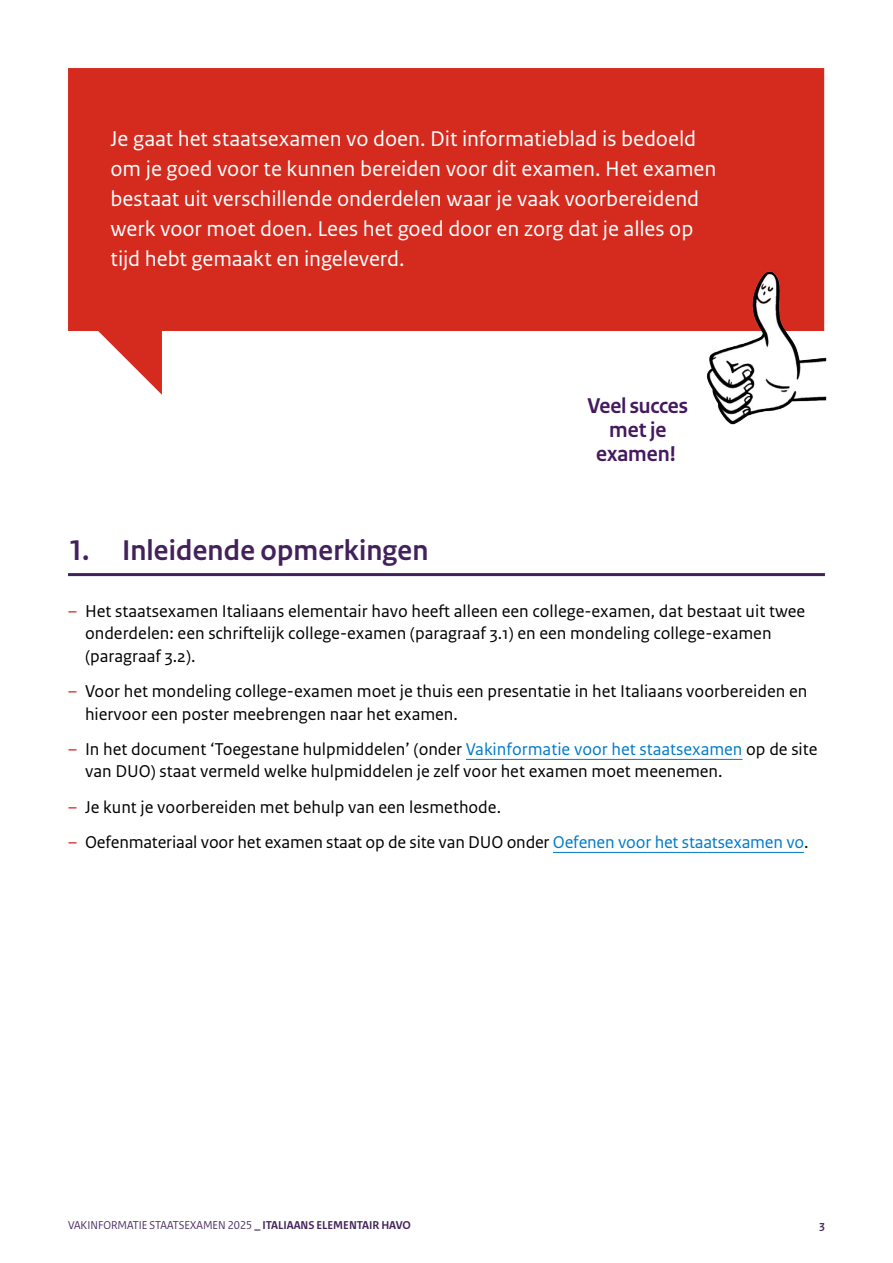
<style>
.page{position:relative;width:893px;height:1263px;background:#fff}
.page>*{position:absolute;margin:0;border:0;box-sizing:border-box;transform-origin:0 0}
.H2_kop_1_Paars{font:700 30px "Rijksoverheid Sans Heading";letter-spacing:.005em;color:#43225b}
.P_intro{font:22.5px/30px "Rijksoverheid Sans Text";letter-spacing:-.005em;color:#fff}
.t1{font:700 22.5px/24px "Rijksoverheid Sans Heading";color:#44195e;text-align:center}
.t2{font:18px/22.5px "Rijksoverheid Sans Text";color:#000}
.t3{font:12px "Rijksoverheid Sans Heading";color:#43225b}
.t4{font:700 12px "Rijksoverheid Sans Heading";color:#43225b}
.s1{color:#d52b1e}
.s2{color:#007bc7}
.s3{font-weight:700}
</style>
<div class="page">
<svg style="left:68px;top:68px;width:756px;height:327px;fill:#d52b1f"></svg>
<img style="left:688px;top:270px;width:139px;height:155px">
<hr style="left:68px;top:573px;width:757px;height:3px;background:#43225b">
<hr style="left:466px;top:759px;width:276px;height:1px;background:#007bc7">
<hr style="left:553px;top:852px;width:251px;height:1px;background:#007bc7">
<p class="P_intro" style="left:111px;top:124px;width:607px">Je gaat het staatsexamen vo doen. Dit informatieblad is bedoeld om je goed voor te kunnen bereiden voor dit examen. Het examen bestaat uit verschillende onderdelen waar je vaak voorbereidend werk voor moet doen. Lees het goed door en zorg dat je alles op tijd hebt gemaakt en ingeleverd.</p>
<p class="t1" style="left:587px;top:394px;width:102px">Veel succes met je examen!</p>
<h2 class="H2_kop_1_Paars" style="left:68px;top:534px;width:362px">1. Inleidende opmerkingen</h2>
<p class="t2" style="left:85px;top:600px;width:722px;text-indent:-17px"><span class="s1">–</span> Het staatsexamen Italiaans elementair havo heeft alleen een college-examen, dat bestaat uit twee onderdelen: een schriftelijk college-examen (paragraaf 3.1) en een mondeling college-examen (paragraaf 3.2).</p>
<p class="t2" style="left:85px;top:680px;width:724px;text-indent:-17px"><span class="s1">–</span> Voor het mondeling college-examen moet je thuis een presentatie in het Italiaans voorbereiden en hiervoor een poster meebrengen naar het examen.</p>
<p class="t2" style="left:85px;top:738px;width:734px;text-indent:-17px"><span class="s1">–</span> In het document ‘Toegestane hulpmiddelen’ (onder <span class="s2">Vakinformatie voor het staatsexamen</span> op de site van DUO) staat vermeld welke hulpmiddelen je zelf voor het examen moet meenemen.</p>
<p class="t2" style="left:68px;top:796px;width:435px"><span class="s1">–</span> Je kunt je voorbereiden met behulp van een lesmethode.</p>
<p class="t2" style="left:68px;top:831px;width:742px"><span class="s1">–</span> Oefenmateriaal voor het examen staat op de site van DUO onder <span class="s2">Oefenen voor het staatsexamen vo</span>.</p>
<p class="t3" style="left:68px;top:1218px;width:344px">VAKINFORMATIE STAATSEXAMEN 2025 <span class="s3">_ ITALIAANS ELEMENTAIR HAVO</span></p>
<p class="t4" style="left:820px;top:1219px;width:7px">3</p>
</div>
